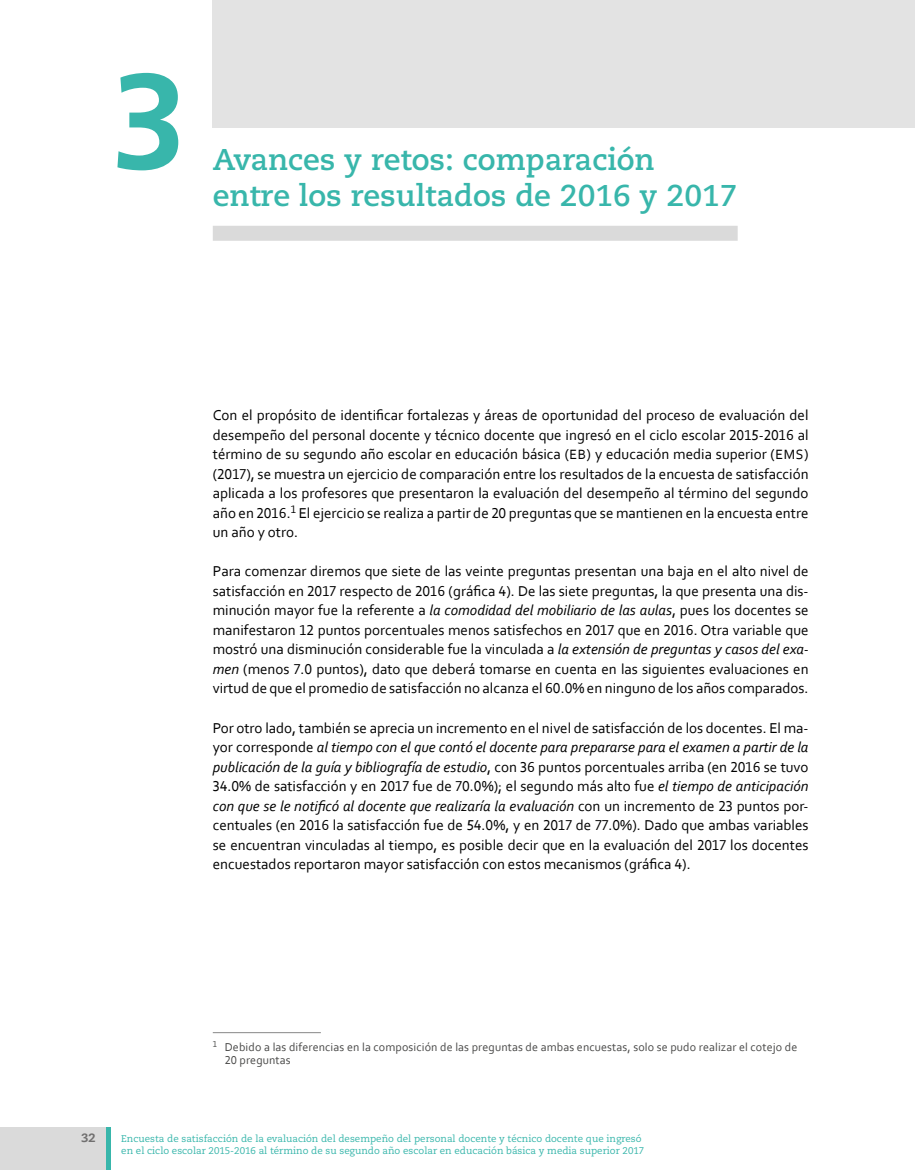
<style>
.page{position:relative;width:915px;height:1170px;background:#fff}
.page>*{position:absolute;margin:0;border:0;box-sizing:border-box;transform-origin:0 0}
.t1{font:700 135px "Frutiger LT Std";color:#38b6ab}
.t2{font:700 30px "Caecilia LT Std";color:#38b6ab}
.t3{font:15px/19.5px "Corbel";color:#000;text-align:justify}
.t4{font:12px/13.5px "Corbel";letter-spacing:.01em;color:#4a4a49}
.t5{font:800 12px "Caecilia LT Std";color:#706f6f}
.t6{font:9.75px/12px "Caecilia LT Std";color:#38b6ab}
.s1{font-size:14.1px}
.s2{font-style:italic}
</style>
<div class="page">
<div style="left:213px;top:0;width:701px;height:128px;background:#e3e3e3"></div>
<div style="left:213px;top:226px;width:524px;height:15px;background:#dadada"></div>
<hr style="left:213px;top:1032px;width:108px;height:1px;background:#878787">
<div style="left:0;top:1127px;width:106px;height:42px;background:#dadada"></div>
<div style="left:106px;top:1127px;width:5px;height:42px;background:#38b6ab"></div>
<h1 class="t1" style="left:111px;top:42px;width:77px">3</h1>
<h2 class="t2" style="left:213px;top:142px;width:443px">Avances y retos: comparación</h2>
<h2 class="t2" style="left:213px;top:178px;width:526px">entre los resultados de 2016 y 2017</h2>
<p class="t3" style="left:213px;top:405px;width:597px">Con el propósito de identificar fortalezas y áreas de oportunidad del proceso de evaluación del desempeño del personal docente y técnico docente que ingresó en el ciclo escolar 2015-2016 al término de su segundo año escolar en educación básica (<span class="s1">EB</span>) y educación media superior (<span class="s1">EMS</span>) (2017), se muestra un ejercicio de comparación entre los resultados de la encuesta de satisfacción aplicada a los profesores que presentaron la evaluación del desempeño al término del segundo año en 2016.<sup>1</sup> El ejercicio se realiza a partir de 20 preguntas que se mantienen en la encuesta entre un año y otro.</p>
<p class="t3" style="left:213px;top:561px;width:597px">Para comenzar diremos que siete de las veinte preguntas presentan una baja en el alto nivel de satisfacción en 2017 respecto de 2016 (gráfica 4). De las siete preguntas, la que presenta una dis&shy;minución mayor fue la referente a <span class="s2">la comodidad del mobiliario de las aulas</span>, pues los docentes se manifestaron 12 puntos porcentuales menos satisfechos en 2017 que en 2016. Otra variable que mostró una disminución considerable fue la vinculada a <span class="s2">la extensión de preguntas y casos del exa&shy;men</span> (menos 7.0 puntos), dato que deberá tomarse en cuenta en las siguientes evaluaciones en virtud de que el promedio de satisfacción no alcanza el 60.0% en ninguno de los años comparados.</p>
<p class="t3" style="left:213px;top:717px;width:597px">Por otro lado, también se aprecia un incremento en el nivel de satisfacción de los docentes. El ma&shy;yor corresponde <span class="s2">al tiempo con el que contó el docente para prepararse para el examen a partir de la publicación de la guía y bibliografía de estudio</span>, con 36 puntos porcentuales arriba (en 2016 se tuvo 34.0% de satisfacción y en 2017 fue de 70.0%); el segundo más alto fue <span class="s2">el tiempo de anticipación con que se le notificó al docente que realizaría la evaluación</span> con un incremento de 23 puntos por&shy;centuales (en 2016 la satisfacción fue de 54.0%, y en 2017 de 77.0%). Dado que ambas variables se encuentran vinculadas al tiempo, es posible decir que en la evaluación del 2017 los docentes encuestados reportaron mayor satisfacción con estos mecanismos (gráfica 4).</p>
<p class="t4" style="left:225px;top:1039px;width:574px;text-indent:-12px"><sup>1</sup> Debido a las diferencias en la composición de las preguntas de ambas encuestas, solo se pudo realizar el cotejo de<br>20 preguntas</p>
<p class="t5" style="left:81px;top:1130px;width:16px">32</p>
<p class="t6" style="left:121px;top:1132px;width:524px">Encuesta de satisfacción de la evaluación del desempeño del personal docente y técnico docente que ingresó en el ciclo escolar 2015-2016 al término de su segundo año escolar en educación básica y media superior 2017</p>
</div>
